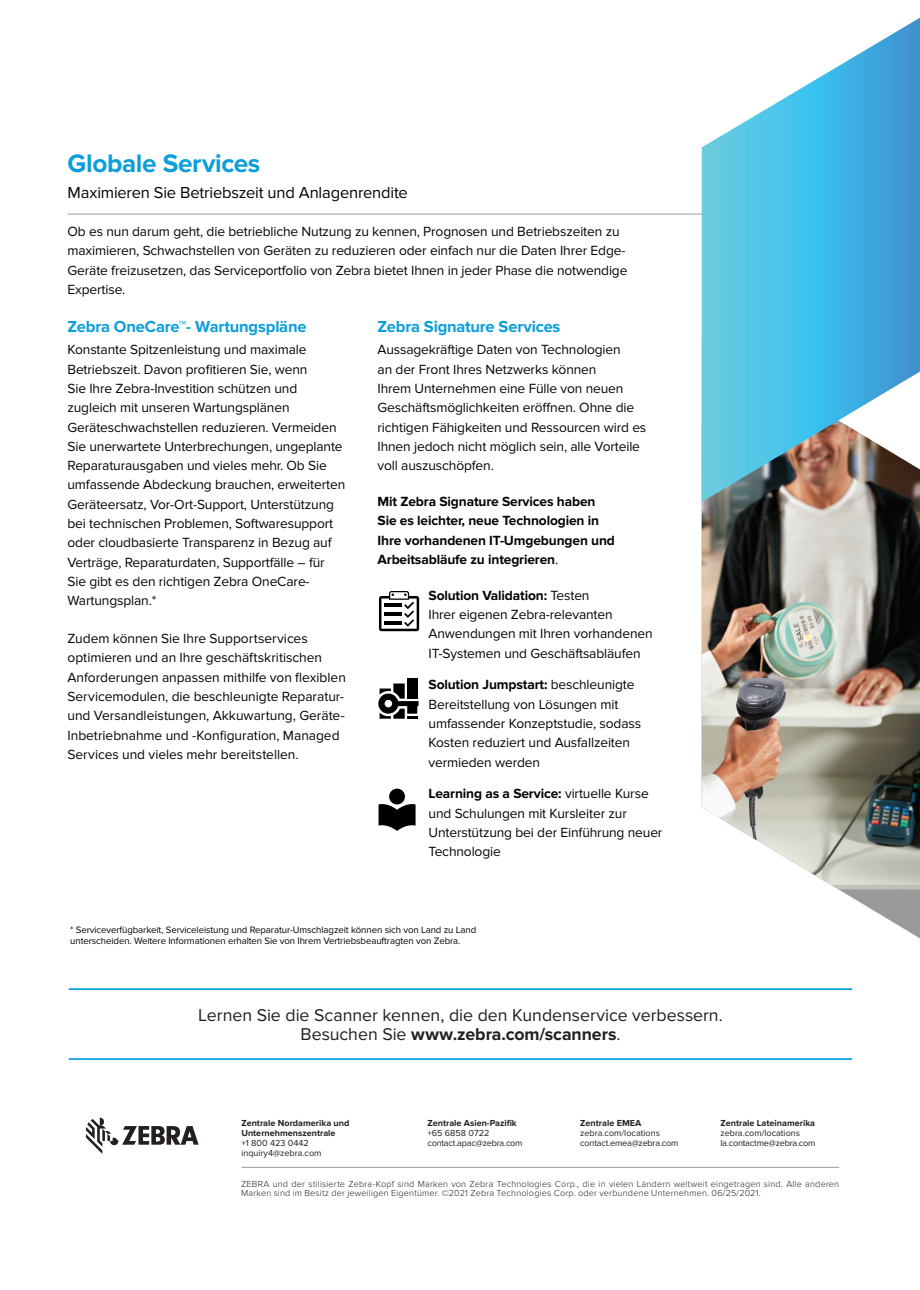
<style>
.page{position:relative;width:920px;height:1290px;background:#fff}
.page>*{position:absolute;margin:0;border:0;box-sizing:border-box;transform-origin:0 0}
.t1{font:700 26.25px "Proxima Nova";letter-spacing:-.01em;color:#0a9edb}
.Pull_Quote{font:17.7px/19px "Proxima Nova";color:#231f20;text-align:center}
.Subhead_2{font:700 16.5px "Proxima Nova";letter-spacing:-.01em;color:#0a9edb}
.Subhead{font:16.5px "Proxima Nova";letter-spacing:-.01em;color:#040503}
.body_copy_black_afte{font:13.8px/19.4px "Proxima Nova";letter-spacing:-.01em;color:#040503}
.body_copy_black{font:13.8px/19.4px "Proxima Nova";letter-spacing:-.01em;color:#040503}
.Subhead_2-2{font:13.8px/19.4px "Proxima Nova";letter-spacing:-.005em;color:#040503}
.body_copy_black-2{font:700 13.8px/19.4px "Proxima Nova";letter-spacing:-.01em;color:#040503}
.Product_Footnote{font:9.6px/10.9px "Proxima Nova";letter-spacing:-.01em;color:#040503}
.Legal{font:300 9px/9.8px "Proxima Nova";letter-spacing:.02em;color:#231f20}
.t2{font:9px/9.8px "Proxima Nova";letter-spacing:-.02em;color:#231f20}
.t3{font:700 9px/9.8px "Proxima Nova";color:#231f20}
.t4{font:9px "Proxima Nova";color:#231f20}
.s1{font-weight:400}
.s2{font-weight:700}
</style>
<div class="page">
<hr style="left:68px;top:214px;width:644px;height:1px;background:#9a9a99">
<svg style="left:838px;top:889px;width:82px;height:49px"></svg>
<img style="left:702px;top:502px;width:218px;height:387px">
<svg style="left:702px;top:18px;width:218px;height:484px"></svg>
<div style="left:389px;top:789px;width:16px;height:15px;background:#000;border-radius:50%"></div>
<svg style="left:378px;top:802px;width:38px;height:29px"></svg>
<div style="left:407px;top:678px;width:10px;height:21px;background:#000"></div>
<svg style="left:378px;top:683px;width:41px;height:36px"></svg>
<svg style="left:379px;top:591px;width:40px;height:40px"></svg>
<hr style="left:384px;top:603px;width:18px;height:4px;background:#000">
<hr style="left:384px;top:612px;width:18px;height:4px;background:#000">
<hr style="left:384px;top:621px;width:18px;height:4px;background:#000">
<hr style="left:69px;top:988px;width:783px;height:2px;background:#0a9edb">
<hr style="left:69px;top:1058px;width:783px;height:2px;background:#0a9edb">
<hr style="left:242px;top:1167px;width:597px;height:1px;background:#989999">
<svg style="left:86px;top:1117px;width:113px;height:37px"></svg>
<p class="t1" style="left:68px;top:149px;width:194px">Globale Services</p>
<p class="Subhead" style="left:68px;top:183px;width:342px">Maximieren Sie Betriebszeit und Anlagenrendite</p>
<p class="body_copy_black" style="left:68px;top:222px;width:561px">Ob es nun darum geht, die betriebliche Nutzung zu kennen, Prognosen und Betriebszeiten zu maximieren, Schwachstellen von Geräten zu reduzieren oder einfach nur die Daten Ihrer Edge-Geräte freizusetzen, das Serviceportfolio von Zebra bietet Ihnen in jeder Phase die notwendige Expertise.</p>
<p class="Subhead_2" style="left:68px;top:317px;width:240px">Zebra OneCare™- Wartungspläne</p>
<p class="body_copy_black_afte" style="left:68px;top:340px;width:279px">Konstante Spitzenleistung und maximale Betriebszeit. Davon profitieren Sie, wenn<br>Sie Ihre Zebra-Investition schützen und zugleich mit unseren Wartungsplänen Geräteschwachstellen reduzieren. Vermeiden Sie unerwartete Unterbrechungen, ungeplante Reparaturausgaben und vieles mehr. Ob Sie umfassende Abdeckung brauchen, erweiterten Geräteersatz, Vor-Ort-Support, Unterstützung bei technischen Problemen, Softwaresupport oder cloudbasierte Transparenz in Bezug auf Verträge, Reparaturdaten, Supportfälle – für Sie gibt es den richtigen Zebra OneCare-Wartungsplan.*</p>
<p class="Subhead_2-2" style="left:68px;top:629px;width:280px">Zudem können Sie Ihre Supportservices optimieren und an Ihre geschäftskritischen Anforderungen anpassen mithilfe von flexiblen Servicemodulen, die beschleunigte Reparatur&shy;und Versandleistungen, Akkuwartung, Geräte-Inbetriebnahme und -Konfiguration, Managed Services und vieles mehr bereitstellen.</p>
<p class="Subhead_2" style="left:378px;top:317px;width:184px">Zebra Signature Services</p>
<p class="body_copy_black_afte" style="left:378px;top:340px;width:270px">Aussagekräftige Daten von Technologien<br>an der Front Ihres Netzwerks können<br>Ihrem Unternehmen eine Fülle von neuen Geschäftsmöglichkeiten eröffnen. Ohne die richtigen Fähigkeiten und Ressourcen wird es Ihnen jedoch nicht möglich sein, alle Vorteile voll auszuschöpfen.</p>
<p class="body_copy_black-2" style="left:378px;top:492px;width:239px">Mit Zebra Signature Services haben Sie es leichter, neue Technologien in Ihre vorhandenen IT-Umgebungen und Arbeitsabläufe zu integrieren<span class="s1">.</span></p>
<p class="body_copy_black" style="left:429px;top:586px;width:226px"><span class="s2">Solution Validation:</span> Testen<br>Ihrer eigenen Zebra-relevanten Anwendungen mit Ihren vorhandenen IT-Systemen und Geschäftsabläufen</p>
<p class="body_copy_black" style="left:429px;top:675px;width:214px"><span class="s2">Solution Jumpstart:</span> beschleunigte<br>Bereitstellung von Lösungen mit umfassender Konzeptstudie, sodass<br>Kosten reduziert und Ausfallzeiten vermieden werden</p>
<p class="body_copy_black" style="left:429px;top:784px;width:235px"><span class="s2">Learning as a Service:</span> virtuelle Kurse und Schulungen mit Kursleiter zur<br>Unterstützung bei der Einführung neuer<br>Technologie</p>
<p class="Product_Footnote" style="left:70px;top:924px;width:408px">* Serviceverfügbarkeit, Serviceleistung und Reparatur-Umschlagzeit können sich von Land zu Land unterscheiden. Weitere Informationen erhalten Sie von Ihrem Vertriebsbeauftragten von Zebra.</p>
<p class="Pull_Quote" style="left:198px;top:1005px;width:526px">Lernen Sie die Scanner kennen, die den Kundenservice verbessern.<br>Besuchen Sie <span class="s2">www.zebra.com/scanners</span>.</p>
<p class="t3" style="left:241px;top:1119px;width:110px">Zentrale Nordamerika und<br>Unternehmenszentrale</p>
<p class="t4" style="left:241px;top:1138px;width:69px">+1 800 423 0442</p>
<p class="t4" style="left:241px;top:1147px;width:82px">inquiry4@zebra.com</p>
<p class="t3" style="left:427px;top:1119px;width:91px">Zentrale Asien-Pazifik</p>
<p class="t2" style="left:427px;top:1128px;width:97px">+65 6858 0722 contact.apac@zebra.com</p>
<p class="t3" style="left:580px;top:1119px;width:63px">Zentrale EMEA</p>
<p class="t2" style="left:580px;top:1128px;width:100px">zebra.com/locations contact.emea@zebra.com</p>
<p class="t3" style="left:720px;top:1119px;width:96px">Zentrale Lateinamerika</p>
<p class="t2" style="left:720px;top:1128px;width:97px">zebra.com/locations la.contactme@zebra.com</p>
<p class="Legal" style="left:241px;top:1179px;width:600px">ZEBRA und der stilisierte Zebra-Kopf sind Marken von Zebra Technologies Corp., die in vielen Ländern weltweit eingetragen sind. Alle anderen<br>Marken sind im Besitz der jeweiligen Eigentümer. ©2021 Zebra Technologies Corp. oder verbundene Unternehmen. 06/25/2021.</p>
</div>
